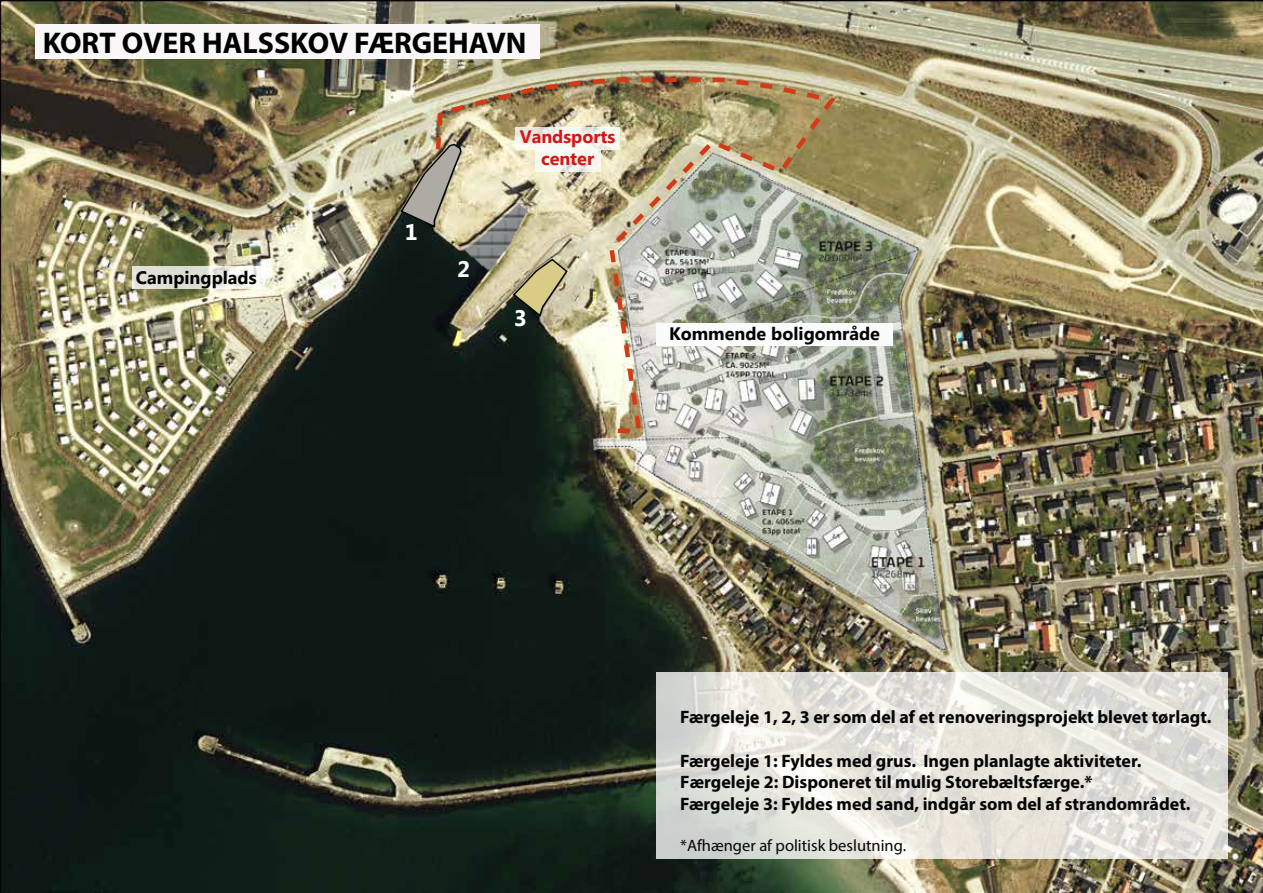
<style>
.page{position:relative;width:1263px;height:893px;background:#fff}
.page>*{position:absolute;margin:0;border:0;box-sizing:border-box;transform-origin:0 0}
.t1{font:700 30px "Myriad Pro";color:#000}
.t2{font:700 22.5px "Myanmar Text";color:#fff}
.t3{font:700 18px/21.6px "Myriad Pro";color:#050505}
.t4{font:700 18px "Myanmar Text";color:#020202}
.t5{font:700 18px/21.6px "Myanmar Text";color:#d41616;text-align:center}
.t6{font:16.5px "Myriad Pro";color:#050505}
</style>
<div class="page">
<img style="left:0;top:0;width:1263px;height:893px">
<img style="left:499px;top:71px;width:508px;height:727px">
<svg style="left:132px;top:266px;width:133px;height:23px;fill:#e1e1d7"></svg>
<img style="left:433px;top:75px;width:406px;height:360px">
<div style="left:656px;top:323px;width:237px;height:22px;background:#fafcfc"></div>
<svg style="left:399px;top:143px;width:63px;height:86px"></svg>
<img style="left:410px;top:149px;width:170px;height:175px">
<svg style="left:512px;top:258px;width:57px;height:60px;background:#aea67e"></svg>
<div style="left:35px;top:25px;width:505px;height:34px;background:#f9f7f7"></div>
<svg style="left:656px;top:673px;width:572px;height:186px;background:#e3e2db"></svg>
<h1 class="t1" style="left:43px;top:23px;width:485px">KORT OVER HALSSKOV FÆRGEHAVN</h1>
<p class="t4" style="left:136px;top:267px;width:122px">Campingplads</p>
<p class="t2" style="left:405px;top:219px;width:14px">1</p>
<p class="t2" style="left:457px;top:256px;width:14px">2</p>
<p class="t5" style="left:520px;top:126px;width:97px">Vandsports center</p>
<p class="t2" style="left:514px;top:305px;width:14px">3</p>
<p class="t4" style="left:669px;top:323px;width:212px">Kommende boligområde</p>
<p class="t3" style="left:680px;top:706px;width:533px">Færgeleje 1, 2, 3 er som del af et renoveringsprojekt blevet tørlagt.</p>
<p class="t3" style="left:680px;top:749px;width:512px">Færgeleje 1: Fyldes med grus. Ingen planlagte aktiviteter.<br>Færgeleje 2: Disponeret til mulig Storebæltsfærge.*<br>Færgeleje 3: Fyldes med sand, indgår som del af strandområdet.</p>
<p class="t6" style="left:680px;top:835px;width:227px">*Afhænger af politisk beslutning.</p>
</div>
